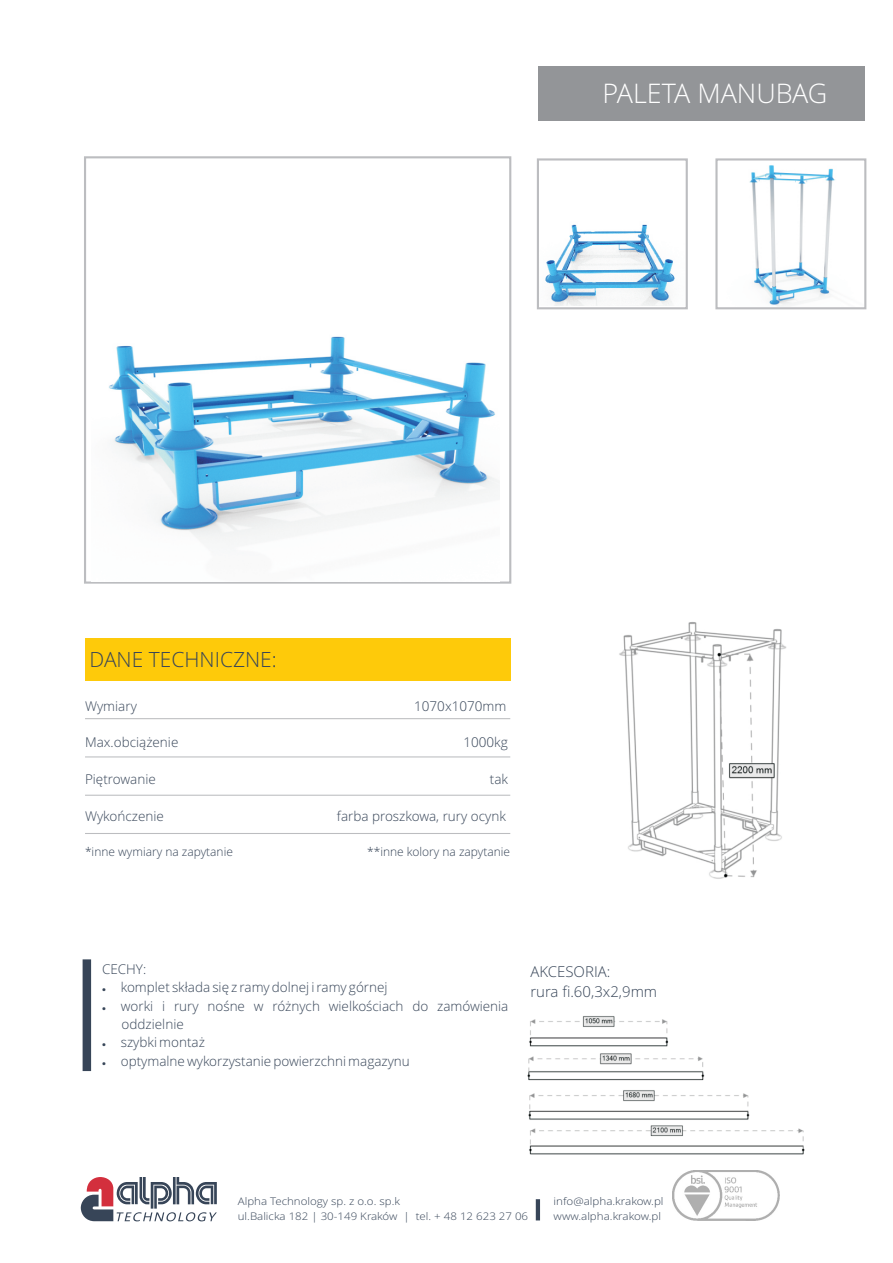
<style>
.page{position:relative;width:893px;height:1263px;background:#fff}
.page>*{position:absolute;margin:0;border:0;box-sizing:border-box;transform-origin:0 0}
.t1{font:300 27px "Open Sans";color:#fff}
.t2{font:300 21px "Open Sans";color:#374558}
.t3{font:300 15px/20.4px "Open Sans";color:#374558}
.t4{font:300 13.5px/18.5px "Open Sans";color:#374558}
.t5{font:300 12px "Open Sans";color:#374558}
.t6{font:300 10.5px/14.2px "Open Sans";color:#374558;scale:1.1 1}
.t7{font:300 10.5px/14.2px "Open Sans";color:#374558;scale:1.11 1}
</style>
<div class="page">
<div style="left:84px;top:156px;width:427px;height:428px;border:2px solid #bcbdc0"></div>
<div style="left:538px;top:66px;width:327px;height:55px;background:#939598"></div>
<svg style="left:80px;top:1177px;width:137px;height:44px"></svg>
<hr style="left:536px;top:1199px;width:4px;height:21px;background:#374558">
<img style="left:673px;top:1170px;width:106px;height:50px">
<div style="left:715px;top:158px;width:151px;height:151px;border:2px solid #bcbdc0"></div>
<hr style="left:85px;top:718px;width:425px;height:1px;background:#bcbdc0">
<hr style="left:85px;top:756px;width:425px;height:1px;background:#bcbdc0">
<hr style="left:85px;top:795px;width:425px;height:1px;background:#bcbdc0">
<hr style="left:85px;top:833px;width:425px;height:1px;background:#bcbdc0">
<div style="left:85px;top:638px;width:425px;height:42px;background:#feca0a"></div>
<div style="left:537px;top:158px;width:151px;height:151px;border:2px solid #bcbdc0"></div>
<img style="left:527px;top:1016px;width:278px;height:139px">
<img style="left:92px;top:336px;width:408px;height:246px">
<img style="left:545px;top:224px;width:130px;height:82px">
<img style="left:749px;top:165px;width:86px;height:141px">
<img style="left:619px;top:622px;width:168px;height:257px">
<div style="left:83px;top:959px;width:8px;height:112px;background:#374558"></div>
<h1 class="t1" style="left:602px;top:83px;width:226px">PALETA MANUBAG</h1>
<h2 class="t2" style="left:90px;top:650px;width:189px">DANE TECHNICZNE:</h2>
<p class="t4" style="left:85px;top:698px;width:53px">Wymiary</p>
<p class="t4" style="left:414px;top:698px;width:94px">1070x1070mm</p>
<p class="t4" style="left:85px;top:734px;width:95px">Max.obci¹¿enie</p>
<p class="t4" style="left:463px;top:734px;width:46px">1000kg</p>
<p class="t4" style="left:85px;top:771px;width:72px">Piêtrowanie</p>
<p class="t4" style="left:490px;top:771px;width:20px">tak</p>
<p class="t4" style="left:85px;top:808px;width:80px">Wykoñczenie</p>
<p class="t4" style="left:337px;top:808px;width:170px">farba proszkowa, rury ocynk</p>
<p class="t5" style="left:85px;top:847px;width:149px">*inne wymiary na zapytanie</p>
<p class="t5" style="left:367px;top:847px;width:144px">**inne kolory na zapytanie</p>
<p class="t4" style="left:102px;top:961px;width:46px">CECHY:</p>
<p class="t4" style="left:102px;top:979px;width:287px">•komplet sk³ada siê z ramy dolnej i ramy górnej</p>
<p class="t4" style="left:122px;top:998px;width:388px;text-indent:-20px">•worki i rury noœne w ró¿nych wielkoœciach do zamówienia oddzielnie</p>
<p class="t4" style="left:102px;top:1034px;width:104px">•szybki monta¿</p>
<p class="t4" style="left:102px;top:1053px;width:309px">•optymalne wykorzystanie powierzchni magazynu</p>
<p class="t3" style="left:530px;top:962px;width:128px">AKCESORIA:<br>rura fi.60,3x2,9mm</p>
<p class="t6" style="left:238px;top:1195px;width:265px">Alpha Technology sp. z o.o. sp.k<br>ul.Balicka 182 | 30-149 Kraków | tel. + 48 12 623 27 06</p>
<p class="t7" style="left:554px;top:1195px;width:101px">info@alpha.krakow.pl www.alpha.krakow.pl</p>
</div>
